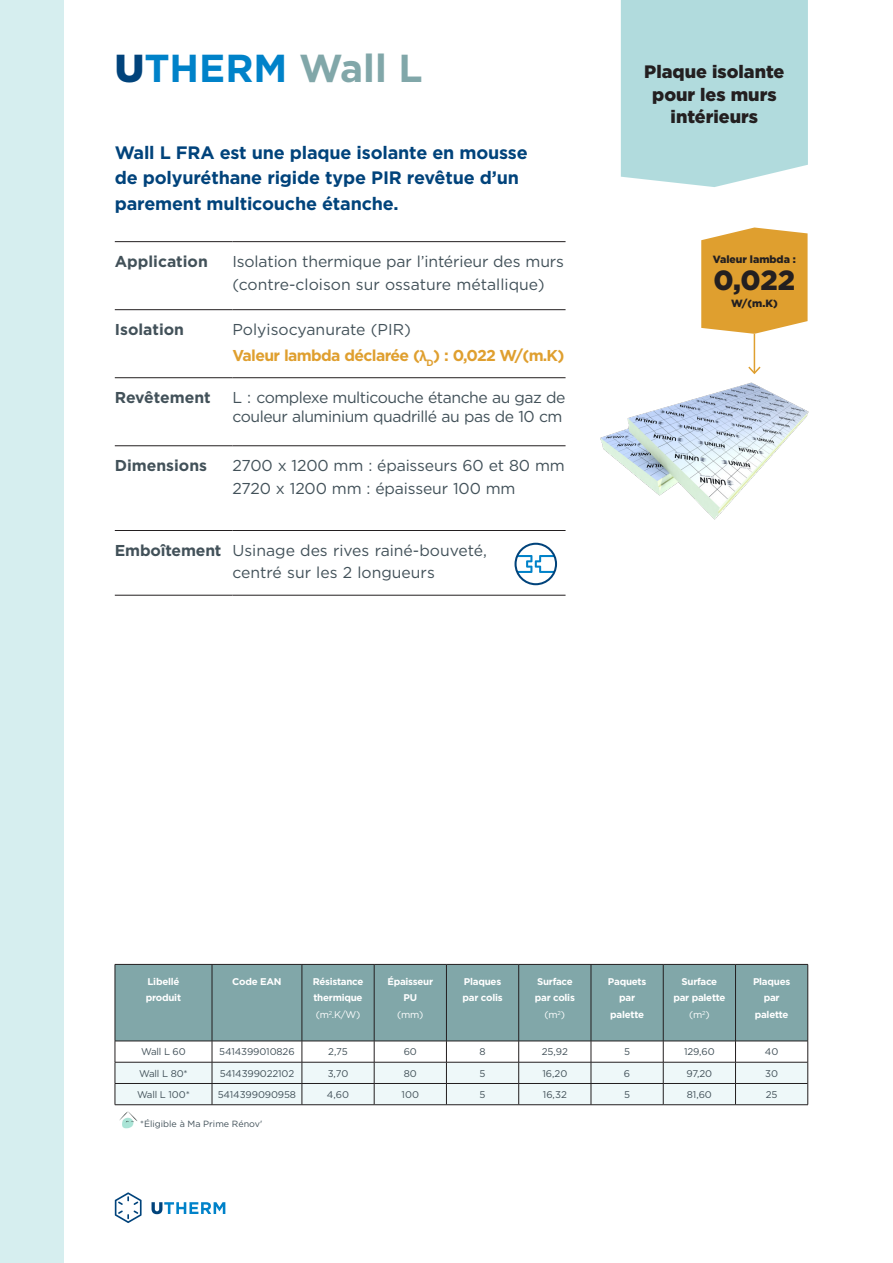
<style>
.page{position:relative;width:893px;height:1263px;background:#fff}
.page>*{position:absolute;margin:0;border:0;box-sizing:border-box;transform-origin:0 0}
.t1{font:700 39px "Gotham";color:#0082c9}
.t2{font:900 27.75px "Gotham";color:#231f20}
.t3{font:700 18px/25.5px "Gotham";letter-spacing:-.01em;color:#01437b}
.t4{font:900 18px/22.5px "Gotham";color:#231f20;text-align:center}
.Produktnaam{font:15.75px/22.5px "Gotham";letter-spacing:-.01em;color:#425159}
.Produktnaam-2{font:15.75px/18.9px "Gotham";letter-spacing:-.03em;color:#425159}
.Produktnaam-3{font:700 15.75px/25.5px "Gotham";letter-spacing:-.04em;color:#df9f2f}
.Produktnaam-4{font:700 15.75px "Gotham";color:#425159}
.t5{font:900 10.5px "Gotham";color:#231f20}
.t6{font:700 9.75px/16.5px "Gotham";letter-spacing:-.025em;color:#fff}
.t7{font:9.75px "Gotham";letter-spacing:-.01em;color:#425159}
.t8{font:9.75px "Gotham";color:#fff}
.t9{font:9px "Gotham";color:#425159}
.s1{font-weight:900;color:#01437b}
.s2{color:#81a7a9}
.s3{font-weight:400;color:#425159}
.s4{font-family:"Calibri"}
.s5{font-weight:400}
</style>
<div class="page">
<div style="left:621px;top:0;width:187px;height:187px;background:#b1dbdd"></div>
<hr style="left:115px;top:241px;width:117px;height:1px;background:#231f20">
<hr style="left:232px;top:241px;width:334px;height:1px;background:#231f20">
<hr style="left:115px;top:309px;width:117px;height:1px;background:#231f20">
<hr style="left:232px;top:309px;width:334px;height:1px;background:#231f20">
<hr style="left:115px;top:377px;width:117px;height:1px;background:#231f20">
<hr style="left:232px;top:377px;width:334px;height:1px;background:#231f20">
<hr style="left:115px;top:445px;width:117px;height:1px;background:#231f20">
<hr style="left:232px;top:445px;width:334px;height:1px;background:#231f20">
<hr style="left:115px;top:530px;width:117px;height:1px;background:#231f20">
<hr style="left:232px;top:530px;width:334px;height:1px;background:#231f20">
<hr style="left:115px;top:595px;width:117px;height:1px;background:#231f20">
<hr style="left:232px;top:595px;width:334px;height:1px;background:#231f20">
<div style="left:0;top:0;width:64px;height:1263px;background:#d6eeef"></div>
<svg style="left:514px;top:543px;width:43px;height:42px"></svg>
<svg style="left:701px;top:227px;width:107px;height:107px;background:#e2a843"></svg>
<hr style="left:754px;top:334px;width:1px;height:39px;background:#df9f2f">
<div style="left:116px;top:965px;width:691px;height:76px;background:#81a7a9"></div>
<hr style="left:115px;top:964px;width:97px;height:1px;background:#231f20">
<hr style="left:115px;top:964px;width:1px;height:77px;background:#231f20">
<hr style="left:212px;top:964px;width:90px;height:1px;background:#231f20">
<hr style="left:212px;top:964px;width:1px;height:77px;background:#231f20">
<hr style="left:302px;top:964px;width:72px;height:1px;background:#231f20">
<hr style="left:302px;top:964px;width:1px;height:77px;background:#231f20">
<hr style="left:374px;top:964px;width:72px;height:1px;background:#231f20">
<hr style="left:374px;top:964px;width:1px;height:77px;background:#231f20">
<hr style="left:446px;top:964px;width:73px;height:1px;background:#231f20">
<hr style="left:446px;top:964px;width:1px;height:77px;background:#231f20">
<hr style="left:519px;top:964px;width:72px;height:1px;background:#231f20">
<hr style="left:518px;top:964px;width:1px;height:77px;background:#231f20">
<hr style="left:591px;top:964px;width:72px;height:1px;background:#231f20">
<hr style="left:591px;top:964px;width:1px;height:77px;background:#231f20">
<hr style="left:663px;top:964px;width:72px;height:1px;background:#231f20">
<hr style="left:663px;top:964px;width:1px;height:77px;background:#231f20">
<hr style="left:735px;top:964px;width:73px;height:1px;background:#231f20">
<hr style="left:735px;top:964px;width:1px;height:77px;background:#231f20">
<hr style="left:807px;top:964px;width:1px;height:77px;background:#231f20">
<svg style="left:115px;top:1041px;width:693px;height:63px"></svg>
<hr style="left:212px;top:1083px;width:90px;height:1px;background:#231f20">
<hr style="left:302px;top:1083px;width:72px;height:1px;background:#231f20">
<hr style="left:374px;top:1083px;width:72px;height:1px;background:#231f20">
<hr style="left:446px;top:1083px;width:73px;height:1px;background:#231f20">
<hr style="left:519px;top:1083px;width:72px;height:1px;background:#231f20">
<hr style="left:591px;top:1083px;width:72px;height:1px;background:#231f20">
<hr style="left:663px;top:1083px;width:72px;height:1px;background:#231f20">
<hr style="left:735px;top:1083px;width:73px;height:1px;background:#231f20">
<hr style="left:115px;top:1104px;width:97px;height:1px;background:#231f20">
<hr style="left:212px;top:1104px;width:90px;height:1px;background:#231f20">
<hr style="left:302px;top:1104px;width:72px;height:1px;background:#231f20">
<hr style="left:374px;top:1104px;width:72px;height:1px;background:#231f20">
<hr style="left:446px;top:1104px;width:73px;height:1px;background:#231f20">
<hr style="left:519px;top:1104px;width:72px;height:1px;background:#231f20">
<hr style="left:591px;top:1104px;width:72px;height:1px;background:#231f20">
<hr style="left:663px;top:1104px;width:72px;height:1px;background:#231f20">
<hr style="left:735px;top:1104px;width:73px;height:1px;background:#231f20">
<img style="left:119px;top:1111px;width:19px;height:18px">
<img style="left:600px;top:362px;width:209px;height:158px">
<svg style="left:152px;top:1202px;width:73px;height:12px"></svg>
<svg style="left:115px;top:1192px;width:27px;height:31px"></svg>
<p class="t1" style="left:115px;top:43px;width:309px"><span class="s1">U</span>THERM <span class="s2">Wall L</span></p>
<p class="t3" style="left:115px;top:140px;width:414px">Wall L FRA est une plaque isolante en mousse de polyuréthane rigide type PIR revêtue d’un parement multicouche étanche.</p>
<p class="Produktnaam-4" style="left:115px;top:251px;width:95px">Application</p>
<p class="Produktnaam" style="left:232px;top:250px;width:333px">Isolation thermique par l’intérieur des murs (contre-cloison sur ossature métallique)</p>
<p class="Produktnaam-4" style="left:115px;top:319px;width:71px">Isolation</p>
<p class="Produktnaam-3" style="left:232px;top:317px;width:333px"><span class="s3">Polyisocyanurate (PIR)<br></span>Valeur lambda déclarée (<span class="s4">λ</span><sub>D</sub>) : 0,022 W/(m.K)</p>
<p class="Produktnaam-4" style="left:115px;top:387px;width:98px">Revêtement</p>
<p class="Produktnaam-2" style="left:232px;top:388px;width:335px">L : complexe multicouche étanche au gaz de couleur aluminium quadrillé au pas de 10 cm</p>
<p class="Produktnaam-4" style="left:115px;top:455px;width:94px">Dimensions</p>
<p class="Produktnaam" style="left:232px;top:454px;width:334px">2700 x 1200 mm : épaisseurs 60 et 80 mm<br>2720 x 1200 mm : épaisseur 100 mm</p>
<p class="Produktnaam-4" style="left:115px;top:540px;width:108px">Emboîtement</p>
<p class="Produktnaam" style="left:232px;top:539px;width:256px">Usinage des rives rainé-bouveté, centré sur les 2 longueurs</p>
<p class="t4" style="left:644px;top:60px;width:142px">Plaque isolante</p>
<p class="t4" style="left:652px;top:83px;width:126px">pour les murs intérieurs</p>
<p class="t5" style="left:713px;top:252px;width:85px">Valeur lambda :</p>
<p class="t2" style="left:714px;top:262px;width:83px">0,022</p>
<p class="t5" style="left:731px;top:296px;width:48px">W/(m.K)</p>
<p class="t6" style="left:148px;top:973px;width:33px">Libellé</p>
<p class="t6" style="left:146px;top:990px;width:37px">produit</p>
<p class="t6" style="left:232px;top:973px;width:51px">Code EAN</p>
<p class="t6" style="left:313px;top:973px;width:52px">Résistance</p>
<p class="t6" style="left:313px;top:990px;width:51px">thermique <span class="s5">(m</span><sup>2</sup><span class="s5">.K/W)</span></p>
<p class="t6" style="left:387px;top:973px;width:47px">Épaisseur</p>
<p class="t6" style="left:403px;top:990px;width:15px">PU</p>
<p class="t8" style="left:397px;top:1008px;width:28px">(mm)</p>
<p class="t6" style="left:463px;top:973px;width:42px">Plaques par colis</p>
<p class="t6" style="left:537px;top:973px;width:37px">Surface</p>
<p class="t6" style="left:535px;top:990px;width:42px">par colis</p>
<p class="t8" style="left:545px;top:1008px;width:22px">(m<sup>2</sup>)</p>
<p class="t6" style="left:608px;top:973px;width:40px;text-align:center">Paquets par palette</p>
<p class="t6" style="left:681px;top:973px;width:37px">Surface</p>
<p class="t6" style="left:673px;top:990px;width:54px">par palette</p>
<p class="t8" style="left:689px;top:1008px;width:22px">(m<sup>2</sup>)</p>
<p class="t6" style="left:753px;top:973px;width:39px">Plaques</p>
<p class="t6" style="left:764px;top:990px;width:17px">par</p>
<p class="t6" style="left:755px;top:1006px;width:35px">palette</p>
<p class="t7" style="left:141px;top:1046px;width:46px">Wall L 60</p>
<p class="t7" style="left:219px;top:1046px;width:77px">5414399010826</p>
<p class="t7" style="left:328px;top:1046px;width:21px">2,75</p>
<p class="t7" style="left:404px;top:1046px;width:15px">60</p>
<p class="t7" style="left:479px;top:1046px;width:8px">8</p>
<p class="t7" style="left:542px;top:1046px;width:28px">25,92</p>
<p class="t7" style="left:624px;top:1046px;width:7px">5</p>
<p class="t7" style="left:684px;top:1046px;width:32px">129,60</p>
<p class="t7" style="left:765px;top:1046px;width:15px">40</p>
<p class="t7" style="left:139px;top:1067px;width:50px">Wall L 80*</p>
<p class="t7" style="left:220px;top:1067px;width:76px">5414399022102</p>
<p class="t7" style="left:328px;top:1067px;width:22px">3,70</p>
<p class="t7" style="left:404px;top:1067px;width:15px">80</p>
<p class="t7" style="left:480px;top:1067px;width:7px">5</p>
<p class="t7" style="left:542px;top:1067px;width:26px">16,20</p>
<p class="t7" style="left:624px;top:1067px;width:8px">6</p>
<p class="t7" style="left:686px;top:1067px;width:27px">97,20</p>
<p class="t7" style="left:765px;top:1067px;width:14px">30</p>
<p class="t7" style="left:137px;top:1088px;width:54px">Wall L 100*</p>
<p class="t7" style="left:218px;top:1088px;width:80px">5414399090958</p>
<p class="t7" style="left:327px;top:1088px;width:24px">4,60</p>
<p class="t7" style="left:402px;top:1088px;width:19px">100</p>
<p class="t7" style="left:480px;top:1088px;width:7px">5</p>
<p class="t7" style="left:543px;top:1088px;width:26px">16,32</p>
<p class="t7" style="left:624px;top:1088px;width:7px">5</p>
<p class="t7" style="left:687px;top:1088px;width:26px">81,60</p>
<p class="t7" style="left:766px;top:1088px;width:13px">25</p>
<p class="t9" style="left:140px;top:1118px;width:123px">*Éligible à Ma Prime Rénov'</p>
</div>
